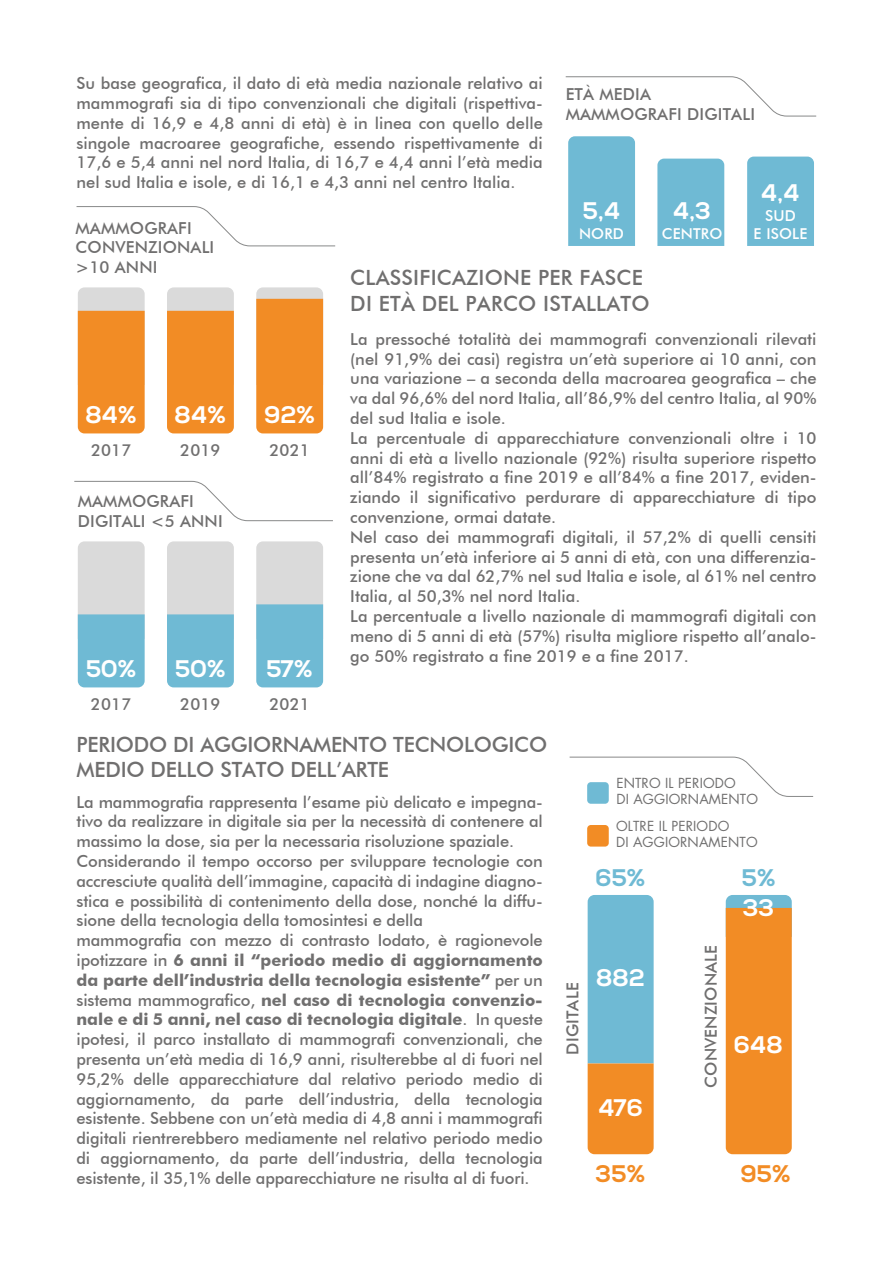
<style>
.page{position:relative;width:893px;height:1263px;background:#fff}
.page>*{position:absolute;margin:0;border:0;box-sizing:border-box;transform-origin:0 0}
.t1{font:700 24px "Nexa";color:#fff}
.t2{font:700 24px "Nexa";color:#f28c25}
.t3{font:700 24px "Nexa";color:#6fbad4}
.t4{font:500 21px/25.2px "Futura BT";letter-spacing:-.01em;color:#706f6f}
.t5{font:500 21px/25.2px "Futura BT";letter-spacing:.01em;color:#706f6f}
.t6{font:500 16.5px/19.8px "Futura BT";color:#706f6f}
.t7{font:500 15px/18px "Futura BT";letter-spacing:.01em;color:#fff;text-align:center}
.t8{font:13.5px/16.2px "Futura";letter-spacing:.01em;color:#706f6f}
.s1{font-weight:700}
</style>
<div class="page">
<div style="left:747px;top:157px;width:67px;height:89px;background:#6fbad4"></div>
<div style="left:657px;top:159px;width:67px;height:87px;background:#6fbad4"></div>
<div style="left:568px;top:136px;width:67px;height:110px;background:#6fbad4"></div>
<div style="left:726px;top:895px;width:66px;height:259px;background:#f28c25"></div>
<svg style="left:588px;top:895px;width:66px;height:259px;background:#9daa97"></svg>
<div style="left:587px;top:782px;width:22px;height:22px;background:#6fbad4;border-radius:4px"></div>
<div style="left:587px;top:825px;width:22px;height:21px;background:#f28c25;border-radius:4px"></div>
<svg style="left:256px;top:287px;width:67px;height:146px;background:#f09334"></svg>
<svg style="left:167px;top:287px;width:67px;height:146px;background:#ee9943"></svg>
<svg style="left:256px;top:541px;width:67px;height:146px;background:#9ec8d6"></svg>
<svg style="left:167px;top:541px;width:67px;height:146px;background:#a5cad7"></svg>
<svg style="left:76px;top:206px;width:260px;height:40px"></svg>
<svg style="left:565px;top:76px;width:252px;height:40px"></svg>
<svg style="left:74px;top:481px;width:259px;height:40px"></svg>
<svg style="left:569px;top:757px;width:244px;height:40px"></svg>
<svg style="left:78px;top:287px;width:67px;height:146px;background:#ee9943"></svg>
<svg style="left:78px;top:541px;width:67px;height:146px;background:#a5cad7"></svg>
<p class="t6" style="left:77px;top:73px;width:468px;text-align:justify">Su base geografica, il dato di età media nazionale relativo ai mammografi sia di tipo convenzionali che digitali (rispettiva&shy;mente di 16,9 e 4,8 anni di età) è in linea con quello delle singole macroaree geografiche, essendo rispettivamente di 17,6 e 5,4 anni nel nord Italia, di 16,7 e 4,4 anni l’età media nel sud Italia e isole, e di 16,1 e 4,3 anni nel centro Italia.</p>
<p class="t6" style="left:566px;top:84px;width:191px">ETÀ MEDIA<br>MAMMOGRAFI DIGITALI</p>
<h1 class="t1" style="left:761px;top:179px;width:40px">4,4</h1>
<p class="t7" style="left:753px;top:207px;width:55px">SUD<br>E ISOLE</p>
<h1 class="t1" style="left:673px;top:197px;width:39px">4,3</h1>
<p class="t7" style="left:662px;top:225px;width:62px">CENTRO</p>
<h1 class="t1" style="left:583px;top:197px;width:39px">5,4</h1>
<p class="t7" style="left:579px;top:225px;width:46px">NORD</p>
<p class="t6" style="left:76px;top:218px;width:140px">MAMMOGRAFI<br>CONVENZIONALI &gt;10 ANNI</p>
<p class="t5" style="left:350px;top:265px;width:301px">CLASSIFICAZIONE PER FASCE<br>DI ETÀ DEL PARCO ISTALLATO</p>
<h1 class="t1" style="left:86px;top:401px;width:53px">84%</h1>
<h1 class="t1" style="left:175px;top:401px;width:53px">84%</h1>
<h1 class="t1" style="left:264px;top:401px;width:52px">92%</h1>
<p class="t6" style="left:180px;top:440px;width:42px">2019</p>
<p class="t6" style="left:269px;top:440px;width:42px">2021</p>
<p class="t6" style="left:78px;top:491px;width:146px">MAMMOGRAFI<br>DIGITALI &lt;5 ANNI</p>
<p class="t6" style="left:91px;top:440px;width:42px">2017</p>
<h1 class="t1" style="left:86px;top:654px;width:52px">50%</h1>
<h1 class="t1" style="left:175px;top:654px;width:52px">50%</h1>
<h1 class="t1" style="left:267px;top:654px;width:48px">57%</h1>
<p class="t6" style="left:91px;top:694px;width:42px">2017</p>
<p class="t6" style="left:180px;top:694px;width:42px">2019</p>
<p class="t6" style="left:269px;top:694px;width:42px">2021</p>
<p class="t6" style="left:350px;top:329px;width:468px">La pressoché totalità dei mammografi convenzionali rilevati (nel 91,9% dei casi) registra un’età superiore ai 10 anni, con una variazione – a seconda della macroarea geografica – che va dal 96,6% del nord Italia, all’86,9% del centro Italia, al 90% del sud Italia e isole.<br>La percentuale di apparecchiature convenzionali oltre i 10 anni di età a livello nazionale (92%) risulta superiore rispetto all’84% registrato a fine 2019 e all’84% a fine 2017, eviden&shy;ziando il significativo perdurare di apparecchiature di tipo convenzione, ormai datate.<br>Nel caso dei mammografi digitali, il 57,2% di quelli censiti presenta un’età inferiore ai 5 anni di età, con una differenzia&shy;zione che va dal 62,7% nel sud Italia e isole, al 61% nel centro Italia, al 50,3% nel nord Italia.<br>La percentuale a livello nazionale di mammografi digitali con meno di 5 anni di età (57%) risulta migliore rispetto all’analo&shy;go 50% registrato a fine 2019 e a fine 2017.</p>
<p class="t4" style="left:77px;top:732px;width:472px">PERIODO DI AGGIORNAMENTO TECNOLOGICO<br>MEDIO DELLO STATO DELL’ARTE</p>
<p class="t6" style="left:77px;top:792px;width:468px">La mammografia rappresenta l’esame più delicato e impegna&shy;tivo da realizzare in digitale sia per la necessità di contenere al massimo la dose, sia per la necessaria risoluzione spaziale.<br>Considerando il tempo occorso per sviluppare tecnologie con accresciute qualità dell’immagine, capacità di indagine diagno&shy;stica e possibilità di contenimento della dose, nonché la diffu&shy;sione della tecnologia della tomosintesi e della<br>mammografia con mezzo di contrasto Iodato, è ragionevole ipotizzare in <span class="s1">6 anni il “periodo medio di aggiornamento da parte dell’industria della tecnologia esistente”</span> per un sistema mammografico, <span class="s1">nel caso di tecnologia convenzio&shy;nale e di 5 anni, nel caso di tecnologia digitale</span>. In queste ipotesi, il parco installato di mammografi convenzionali, che presenta un’età media di 16,9 anni, risulterebbe al di fuori nel 95,2% delle apparecchiature dal relativo periodo medio di aggiornamento, da parte dell’industria, della tecnologia esistente. Sebbene con un’età media di 4,8 anni i mammografi digitali rientrerebbero mediamente nel relativo periodo medio di aggiornamento, da parte dell’industria, della tecnologia esistente, il 35,1% delle apparecchiature ne risulta al di fuori.</p>
<p class="t6" style="left:563px;top:1054px;width:73px;rotate:-90deg">DIGITALE</p>
<p class="t8" style="left:616px;top:775px;width:143px">ENTRO IL PERIODO<br>DI AGGIORNAMENTO</p>
<p class="t8" style="left:616px;top:818px;width:143px">OLTRE IL PERIODO<br>DI AGGIORNAMENTO</p>
<h1 class="t3" style="left:596px;top:864px;width:51px">65%</h1>
<h1 class="t3" style="left:742px;top:864px;width:35px">5%</h1>
<h1 class="t1" style="left:596px;top:963px;width:50px">882</h1>
<h1 class="t1" style="left:598px;top:1094px;width:46px">476</h1>
<p class="t6" style="left:701px;top:1088px;width:144px;rotate:-90deg">CONVENZIONALE</p>
<h1 class="t1" style="left:743px;top:894px;width:33px">33</h1>
<h1 class="t1" style="left:734px;top:1031px;width:50px">648</h1>
<h1 class="t2" style="left:596px;top:1160px;width:51px">35%</h1>
<h1 class="t2" style="left:741px;top:1160px;width:51px">95%</h1>
</div>
